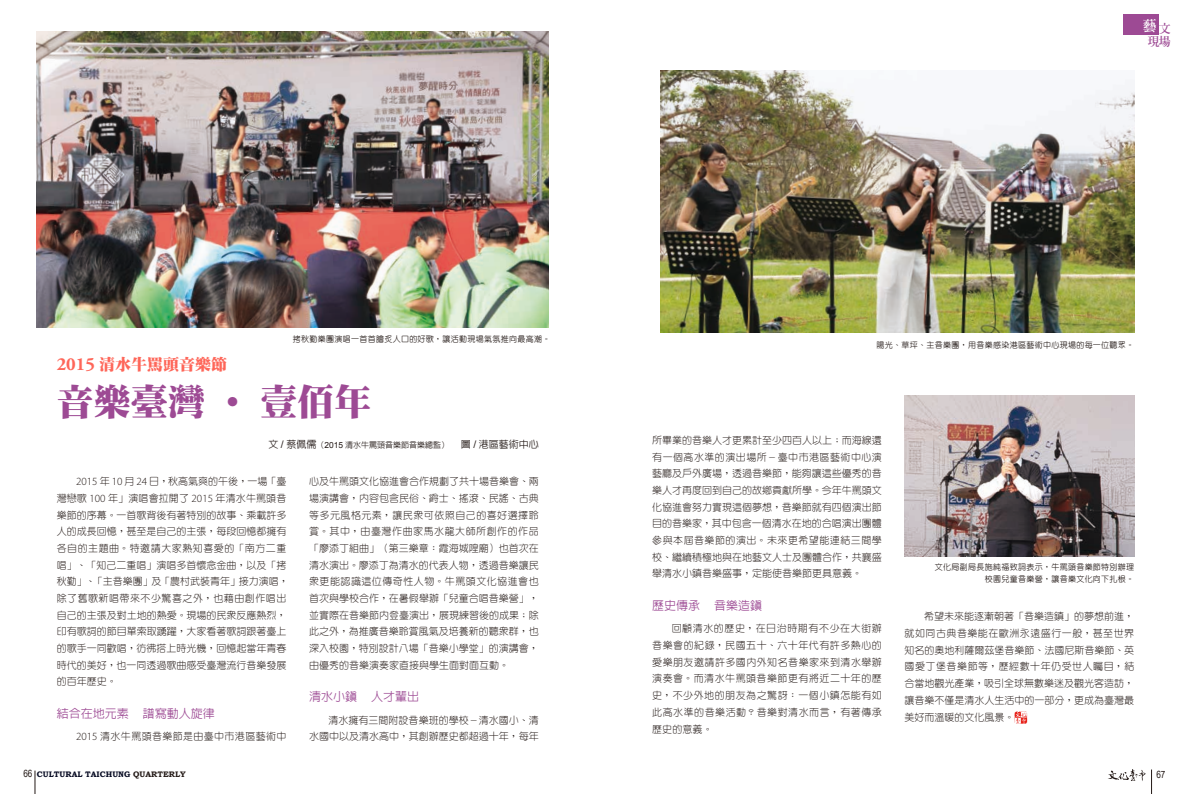
<style>
.page{position:relative;width:1191px;height:794px;background:#fff}
.page>*{position:absolute;margin:0;border:0;box-sizing:border-box;transform-origin:0 0}
.t1{font:37px "DF Ming Std W12";color:#9d4a94}
.t2{font:16px "DF Ming Std W12";color:#fe6659}
.t3{font:800 14px "AR Ming B5";color:#fff}
.t4{font:500 12px "AR Hei B5";color:#9d4a94}
.t5{font:800 12px "AR Ming B5";color:#9d4a94}
.t6{font:300 10px/16.7px "AR Yuan B5";color:#231916;text-align:justify}
.t7{font:300 10px "AR Yuan B5";letter-spacing:.035em;color:#231916}
.t8{font:10px "Arial Narrow";color:#231916}
.t9{font:500 8px/12px "AR Yuan B5";letter-spacing:.04em;color:#231916;text-align:right}
.t10{font:500 8px "AR Hei B5";color:#231916}
.t11{font:700 8px "Bookman Old Style";color:#050921}
.s1{font-family:"Adobe Garamond Pro";font-weight:700;font-size:18.4px}
.s2{font-size:10px}
.s3{font-family:"Arial";font-weight:400;font-size:10.5px}
.s4{font-family:"Arial";font-weight:400;font-size:8.4px}
.s5{font-family:"Myriad Pro";font-size:11px}
.s6{font-family:"Arial Narrow";font-weight:400;font-size:10px;color:#231916}
.s7{color:#231916}
</style>
<div class="page">
<svg style="left:35px;top:770px;width:1px;height:24px"></svg>
<svg style="left:1151px;top:769px;width:1px;height:25px"></svg>
<svg style="left:1108px;top:769px;width:37px;height:12px"></svg>
<div style="left:1123px;top:14px;width:35px;height:20px;background:#9d4a94"></div>
<img style="left:37px;top:31px;width:512px;height:296px">
<img style="left:660px;top:71px;width:474px;height:261px">
<img style="left:904px;top:395px;width:230px;height:162px">
<svg style="left:1014px;top:711px;width:13px;height:12px"></svg>
<h3 class="t3" style="left:1142px;top:19px;width:30px">藝<sub>文</sub></h3>
<p class="t5" style="left:1147px;top:35px;width:25px">現場</p>
<p class="t9" style="left:293px;top:332px;width:259px">拷秋勤樂團演唱一首首膾炙人口的好歌，讓活動現場氣氛推向最高潮。</p>
<h2 class="t2" style="left:57px;top:356px;width:172px"><span class="s1">2015</span> 清水牛罵頭音樂節</h2>
<h1 class="t1" style="left:57px;top:382px;width:316px">音樂臺灣 ‧ 壹佰年</h1>
<p class="t10" style="left:268px;top:441px;width:272px"><span class="s2">文</span> <span class="s3">/</span> <span class="s2">蔡佩儒</span>（<span class="s4">2015</span> 清水牛罵頭音樂節音樂總監） <span class="s2">圖</span> <span class="s3">/</span> <span class="s2">港區藝術中心</span></p>
<p class="t6" style="left:57px;top:473px;width:234px;text-align:left;text-indent:19px"><span class="s5">2015</span> 年 <span class="s5">10</span> 月 <span class="s5">24</span> 日，秋高氣爽的午後，一場「臺灣戀歌 <span class="s5">100</span> 年」演唱會拉開了 <span class="s5">2015</span> 年清水牛罵頭音樂節的序幕。一首歌背後有著特別的故事、乘載許多人的成長回憶，甚至是自己的主張，每段回憶都擁有各自的主題曲。特邀請大家熟知喜愛的「南方二重唱」、「知己二重唱」演唱多首懷念金曲，以及「拷秋勤」、「主音樂團」及「農村武裝青年」接力演唱，除了舊歌新唱帶來不少驚喜之外，也藉由創作唱出自己的主張及對土地的熱愛。現場的民眾反應熱烈，印有歌詞的節目單索取踴躍，大家看著歌詞跟著臺上的歌手一同歡唱，彷彿搭上時光機，回憶起當年青春時代的美好，也一同透過歌曲感受臺灣流行音樂發展的百年歷史。</p>
<p class="t4" style="left:57px;top:707px;width:160px">結合在地元素 譜寫動人旋律</p>
<p class="t7" style="left:76px;top:731px;width:212px"><span class="s5">2015</span> 清水牛罵頭音樂節是由臺中市港區藝術中</p>
<p class="t6" style="left:309px;top:473px;width:231px">心及牛罵頭文化協進會合作規劃了共十場音樂會、兩場演講會，內容包含民俗、爵士、搖滾、民謠、古典等多元風格元素，讓民眾可依照自己的喜好選擇聆賞。其中，由臺灣作曲家馬水龍大師所創作的作品「廖添丁組曲」（第三樂章：霞海城隍廟）也首次在清水演出。廖添丁為清水的代表人物，透過音樂讓民眾更能認識這位傳奇性人物。牛罵頭文化協進會也首次與學校合作，在暑假舉辦「兒童合唱音樂營」，並實際在音樂節內登臺演出，展現練習後的成果；除此之外，為推廣音樂聆賞風氣及培養新的聽眾群，也深入校園，特別設計八場「音樂小學堂」的演講會，由優秀的音樂演奏家直接與學生面對面互動。</p>
<p class="t4" style="left:309px;top:690px;width:112px">清水小鎮 人才輩出</p>
<p class="t6" style="left:309px;top:711px;width:231px;text-align:right">清水擁有三間附設音樂班的學校－清水國小、清<br>水國中以及清水高中，其創辦歷史都超過十年，每年</p>
<p class="t9" style="left:876px;top:339px;width:259px">陽光、草坪、主音樂團，用音樂感染港區藝術中心現場的每一位聽眾。</p>
<p class="t6" style="left:652px;top:432px;width:231px">所畢業的音樂人才更累計至少四百人以上；而海線還有一個高水準的演出場所－臺中市港區藝術中心演藝廳及戶外廣場，透過音樂節，能夠讓這些優秀的音樂人才再度回到自己的故鄉貢獻所學。今年牛罵頭文化協進會努力實現這個夢想，音樂節就有四個演出節目的音樂家，其中包含一個清水在地的合唱演出團體參與本屆音樂節的演出。未來更希望能連結三間學校、繼續積極地與在地藝文人士及團體合作，共襄盛舉清水小鎮音樂盛事，定能使音樂節更具意義。</p>
<p class="t4" style="left:652px;top:599px;width:112px">歷史傳承 音樂造鎮</p>
<p class="t6" style="left:652px;top:620px;width:231px;text-indent:19px">回顧清水的歷史，在日治時期有不少在大街辦音樂會的紀錄，民國五十、六十年代有許多熱心的愛樂朋友邀請許多國內外知名音樂家來到清水舉辦演奏會。而清水牛罵頭音樂節更有將近二十年的歷史，不少外地的朋友為之驚訝：一個小鎮怎能有如此高水準的音樂活動？音樂對清水而言，有著傳承歷史的意義。</p>
<p class="t9" style="left:934px;top:561px;width:201px">文化局副局長施純福致詞表示，牛罵頭音樂節特別辦理校園兒童音樂營，讓音樂文化向下扎根。</p>
<p class="t6" style="left:904px;top:608px;width:231px;text-indent:19px">希望未來能逐漸朝著「音樂造鎮」的夢想前進，就如同古典音樂能在歐洲永遠盛行一般，甚至世界知名的奧地利薩爾茲堡音樂節、法國尼斯音樂節、英國愛丁堡音樂節等，歷經數十年仍受世人矚目，結合當地觀光產業，吸引全球無數樂迷及觀光客造訪，讓音樂不僅是清水人生活中的一部分，更成為臺灣最</p>
<p class="t6" style="left:904px;top:709px;width:111px">美好而溫暖的文化風景。</p>
<p class="t11" style="left:23px;top:769px;width:164px"><span class="s6">66</span> CULTURAL TAICHUNG <span class="s7">QUARTERLY</span></p>
<p class="t8" style="left:1156px;top:766px;width:11px">67</p>
</div>
